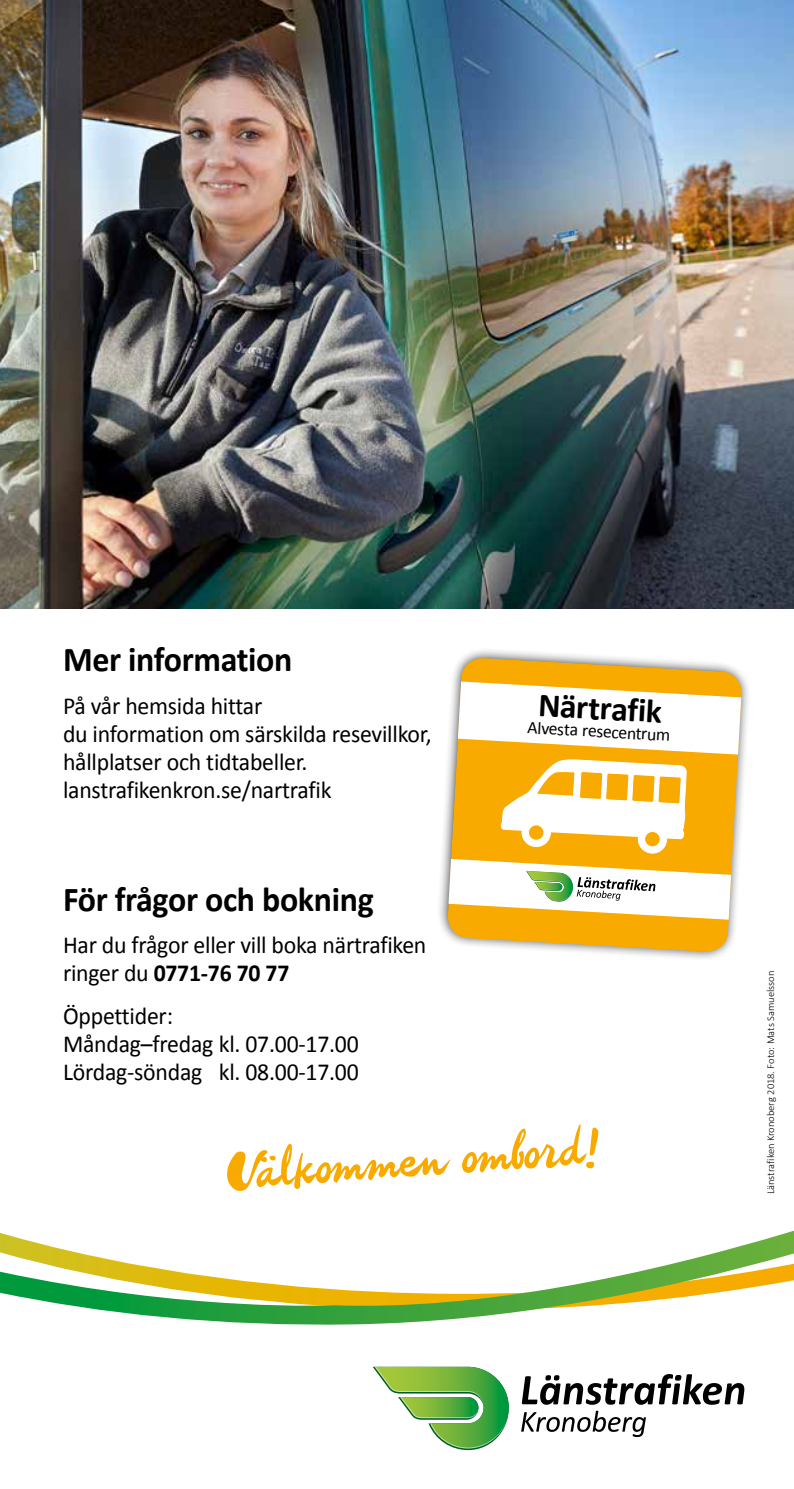
<style>
.page{position:relative;width:794px;height:1489px;background:#fff}
.page>*{position:absolute;margin:0;border:0;box-sizing:border-box;transform-origin:0 0}
.t1{font:52.5px "Imitation TWO";color:#f8aa00}
.t2{font:700 35px "Calibri";letter-spacing:-.01em;color:#000}
.t3{font:700 33.95px "Calibri";color:#000}
.t4{font:24.5px/28px "Calibri";letter-spacing:-.01em;color:#000}
.t5{font:17.85px "Calibri";color:#000}
.t6{font:300 10.5px "Calibri";color:#000}
.s1{font-weight:700}
</style>
<div class="page">
<img style="left:0;top:0;width:794px;height:608px">
<svg style="left:439px;top:650px;width:309px;height:309px"></svg>
<svg style="left:446px;top:657px;width:296px;height:295px;background:#eebc4f"></svg>
<svg style="left:448px;top:858px;width:283px;height:61px"></svg>
<div style="left:638px;top:824px;width:29px;height:29px;background:#fff;border-radius:50%"></div>
<div style="left:637px;top:824px;width:30px;height:30px;border:1px solid #fff;border-radius:50%"></div>
<svg style="left:458px;top:681px;width:283px;height:166px"></svg>
<div style="left:528px;top:824px;width:16px;height:16px;background:#f8aa00;border-radius:50%"></div>
<div style="left:528px;top:824px;width:16px;height:16px;border:1px solid #fff;border-radius:50%"></div>
<svg style="left:0;top:1230px;width:794px;height:95px"></svg>
<svg style="left:522px;top:1374px;width:222px;height:30px"></svg>
<svg style="left:521px;top:1410px;width:125px;height:26px"></svg>
<svg style="left:373px;top:1366px;width:136px;height:84px"></svg>
<h2 class="t2" style="left:63px;top:637px;width:231px">Mer information</h2>
<p class="t4" style="left:63px;top:692px;width:370px">På vår hemsida hittar<br>du information om särskilda resevillkor, hållplatser och tidtabeller. lanstrafikenkron.se/nartrafik</p>
<h2 class="t2" style="left:63px;top:876px;width:312px">För frågor och bokning</h2>
<p class="t4" style="left:63px;top:931px;width:365px">Har du frågor eller vill boka närtrafiken ringer du <span class="s1">0771-76 70 77</span></p>
<p class="t4" style="left:63px;top:1002px;width:297px">Öppettider:<br>Måndag–fredag kl. 07.00-17.00<br>Lördag-söndag kl. 08.00-17.00</p>
<h3 class="t3" style="left:539px;top:683px;width:125px;rotate:3deg">Närtrafik</h3>
<p class="t5" style="left:528px;top:716px;width:144px;rotate:3deg">Alvesta resecentrum</p>
<h1 class="t1" style="left:230px;top:1143px;width:372px;rotate:-4deg">Välkommen ombord!</h1>
<p class="t6" style="left:764px;top:1194px;width:225px;rotate:-90deg">Länstrafiken Kronoberg 2018. Foto: Mats Samuelsson</p>
</div>
